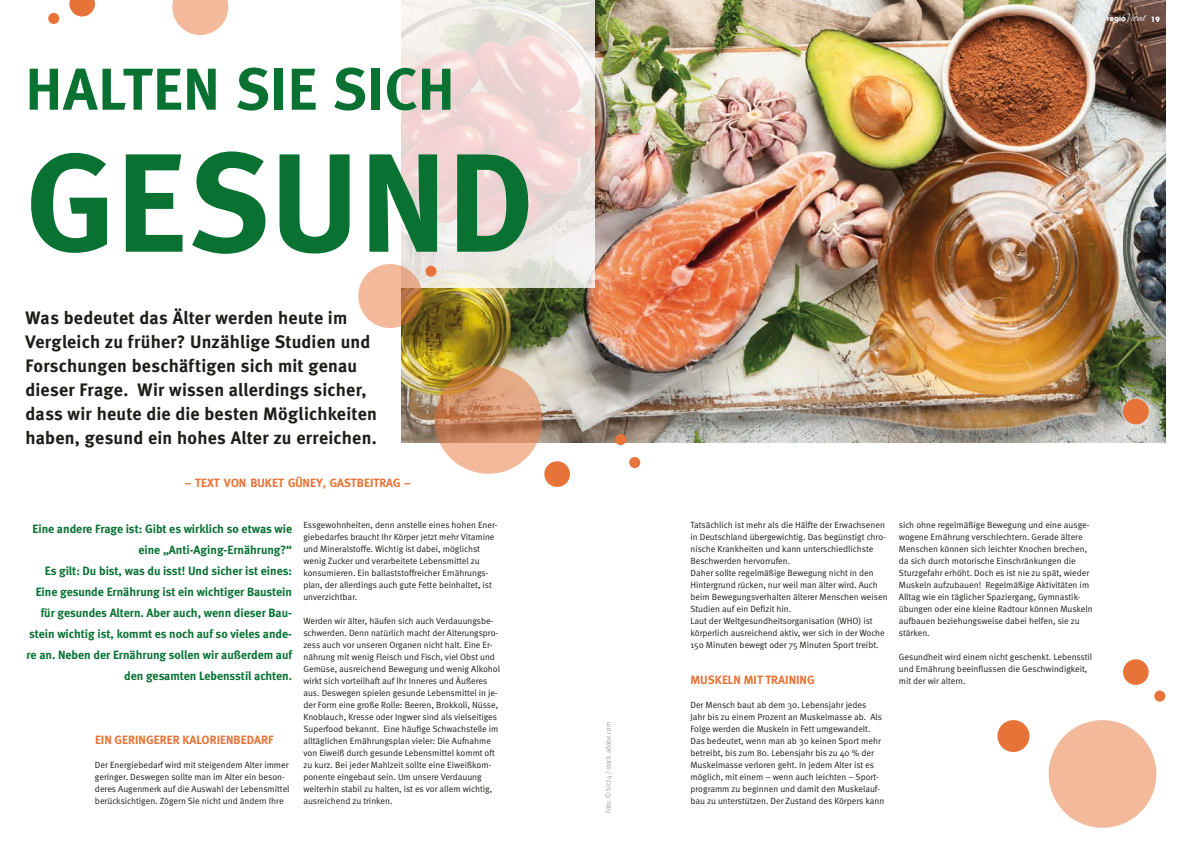
<style>
.page{position:relative;width:1191px;height:842px;background:#fff}
.page>*{position:absolute;margin:0;border:0;box-sizing:border-box;transform-origin:0 0}
.t1{font:700 140px "Seat Meta";letter-spacing:.005em;color:#097233}
.t2{font:700 59px "Meta";letter-spacing:.01em;color:#097233}
.t3{font:700 18px/24px "Meta";letter-spacing:.01em;color:#1d1d1b}
.t4{font:700 12px/21px "Meta";color:#097233;text-align:right}
.t5{font:700 12px "Meta";color:#e77338}
.t6{font:700 12px "Meta";color:#e77338}
.t7{font:9px/12px "Meta Normal";color:#1d1d1b}
.t8{font:700 8px "Avignon";color:#fff}
.t9{font:7.5px "Meta Cond Normal";letter-spacing:.01em;color:#9d9d9d}
.s1{font-size:7px}
.s2{font-family:"Alex Brush";font-weight:400;font-size:12px}
</style>
<div class="page">
<img style="left:402px;top:0;width:763px;height:443px">
<svg style="left:49px;top:0;width:546px;height:288px"></svg>
<svg style="left:434px;top:365px;width:109px;height:109px;background:#d7a47f"></svg>
<svg style="left:358px;top:264px;width:64px;height:64px;background:#e5aa85"></svg>
<svg style="left:172px;top:0;width:56px;height:35px"></svg>
<div style="left:1123px;top:399px;width:25px;height:25px;background:#e77338;border-radius:50%"></div>
<svg style="left:69px;top:0;width:26px;height:16px"></svg>
<div style="left:425px;top:266px;width:11px;height:11px;background:#e77338;border-radius:50%"></div>
<div style="left:48px;top:13px;width:11px;height:11px;background:#e77338;border-radius:50%"></div>
<div style="left:1048px;top:720px;width:108px;height:108px;background:#f3b99b;border-radius:50%"></div>
<div style="left:544px;top:461px;width:26px;height:26px;background:#e77338;border-radius:50%"></div>
<div style="left:1123px;top:659px;width:25px;height:26px;background:#e77338;border-radius:50%"></div>
<div style="left:629px;top:457px;width:11px;height:11px;background:#e77338;border-radius:50%"></div>
<div style="left:615px;top:434px;width:11px;height:11px;background:#e77338;border-radius:50%"></div>
<div style="left:997px;top:720px;width:32px;height:32px;background:#e77338;border-radius:50%"></div>
<div style="left:1154px;top:690px;width:11px;height:12px;background:#e77338;border-radius:50%"></div>
<h2 class="t2" style="left:26px;top:52px;width:430px">HALTEN SIE SICH</h2>
<h1 class="t1" style="left:26px;top:120px;width:510px">GESUND</h1>
<p class="t3" style="left:26px;top:306px;width:353px">Was bedeutet das Älter werden heute im Vergleich zu früher? Unzählige Studien und Forschungen beschäftigen sich mit genau dieser Frage. Wir wissen allerdings sicher, dass wir heute die die besten Möglichkeiten haben, gesund ein hohes Alter zu erreichen.</p>
<h3 class="t6" style="left:185px;top:476px;width:226px">– TEXT VON BUKET GÜNEY, GASTBEITRAG –</h3>
<p class="t4" style="left:27px;top:518px;width:267px">Eine andere Frage ist: Gibt es wirklich so etwas wie eine „Anti-Aging-Ernährung?“<br>Es gilt: Du bist, was du isst! Und sicher ist eines:<br>Eine gesunde Ernährung ist ein wichtiger Baustein für gesundes Altern. Aber auch, wenn dieser Bau&shy;stein wichtig ist, kommt es noch auf so vieles ande&shy;re an. Neben der Ernährung sollen wir außerdem auf den gesamten Lebensstil achten.</p>
<h3 class="t5" style="left:95px;top:732px;width:180px">EIN GERINGERER KALORIENBEDARF</h3>
<p class="t7" style="left:95px;top:759px;width:196px">Der Energiebedarf wird mit steigendem Alter immer geringer. Deswegen sollte man im Alter ein beson&shy;deres Augenmerk auf die Auswahl der Lebensmittel berücksichtigen. Zögern Sie nicht und ändern Ihre</p>
<p class="t7" style="left:303px;top:519px;width:196px">Essgewohnheiten, denn anstelle eines hohen Ener&shy;giebedarfes braucht Ihr Körper jetzt mehr Vitamine und Mineralstoffe. Wichtig ist dabei, möglichst wenig Zucker und verarbeitete Lebensmittel zu konsumieren. Ein ballaststoffreicher Ernährungs&shy;plan, der allerdings auch gute Fette beinhaltet, ist unverzichtbar.</p>
<p class="t7" style="left:303px;top:615px;width:198px">Werden wir älter, häufen sich auch Verdauungsbe&shy;schwerden. Denn natürlich macht der Alterungspro&shy;zess auch vor unseren Organen nicht halt. Eine Er&shy;nährung mit wenig Fleisch und Fisch, viel Obst und Gemüse, ausreichend Bewegung und wenig Alkohol wirkt sich vorteilhaft auf Ihr Inneres und Äußeres aus. Deswegen spielen gesunde Lebensmittel in je&shy;der Form eine große Rolle: Beeren, Brokkoli, Nüsse, Knoblauch, Kresse oder Ingwer sind als vielseitiges Superfood bekannt. Eine häufige Schwachstelle im alltäglichen Ernährungsplan vieler: Die Aufnahme von Eiweiß durch gesunde Lebensmittel kommt oft zu kurz. Bei jeder Mahlzeit sollte eine Eiweißkom&shy;ponente eingebaut sein. Um unsere Verdauung weiterhin stabil zu halten, ist es vor allem wichtig, ausreichend zu trinken.</p>
<p class="t9" style="left:604px;top:162px;width:128px;rotate:-90deg">Foto: © Azaliya (Elya Vatel) <span class="s1">/ stock.adobe.com</span></p>
<p class="t9" style="left:604px;top:813px;width:93px;rotate:-90deg">Foto: © bit24 / stock.adobe.com</p>
<p class="t8" style="left:1107px;top:14px;width:54px">regio<span class="s2">Vital</span> 19</p>
<p class="t7" style="left:690px;top:519px;width:199px">Tatsächlich ist mehr als die Hälfte der Erwachsenen in Deutschland übergewichtig. Das begünstigt chro&shy;nische Krankheiten und kann unterschiedlichste Beschwerden hervorrufen.<br>Daher sollte regelmäßige Bewegung nicht in den Hintergrund rücken, nur weil man älter wird. Auch beim Bewegungsverhalten älterer Menschen weisen Studien auf ein Defizit hin.<br>Laut der Weltgesundheitsorganisation (WHO) ist körperlich ausreichend aktiv, wer sich in der Woche 150 Minuten bewegt oder 75 Minuten Sport treibt.</p>
<h3 class="t5" style="left:690px;top:672px;width:126px">MUSKELN MIT TRAINING</h3>
<p class="t7" style="left:690px;top:699px;width:195px">Der Mensch baut ab dem 30. Lebensjahr jedes<br>Jahr bis zu einem Prozent an Muskelmasse ab. Als Folge werden die Muskeln in Fett umgewandelt.<br>Das bedeutet, wenn man ab 30 keinen Sport mehr betreibt, bis zum 80. Lebensjahr bis zu 40 % der Muskelmasse verloren geht. In jedem Alter ist es möglich, mit einem – wenn auch leichten – Sport&shy;programm zu beginnen und damit den Muskelauf&shy;bau zu unterstützen. Der Zustand des Körpers kann</p>
<p class="t7" style="left:899px;top:519px;width:195px">sich ohne regelmäßige Bewegung und eine ausge&shy;wogene Ernährung verschlechtern. Gerade ältere Menschen können sich leichter Knochen brechen, da sich durch motorische Einschränkungen die Sturzgefahr erhöht. Doch es ist nie zu spät, wieder Muskeln aufzubauen! Regelmäßige Aktivitäten im Alltag wie ein täglicher Spaziergang, Gymnastik&shy;übungen oder eine kleine Radtour können Muskeln aufbauen beziehungsweise dabei helfen, sie zu stärken.</p>
<p class="t7" style="left:899px;top:651px;width:195px">Gesundheit wird einem nicht geschenkt. Lebensstil und Ernährung beeinflussen die Geschwindigkeit, mit der wir altern.</p>
</div>
